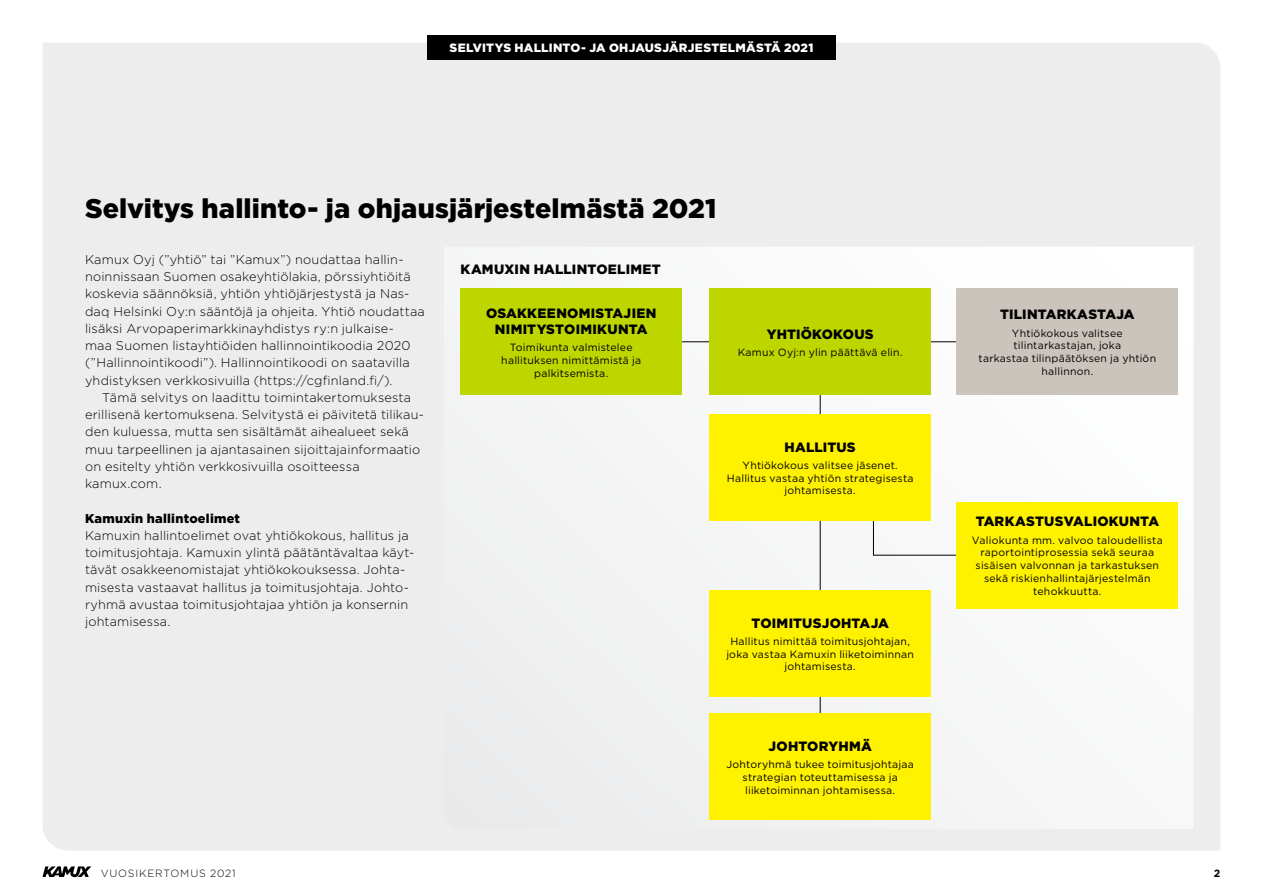
<style>
.page{position:relative;width:1263px;height:893px;background:#fff}
.page>*{position:absolute;margin:0;border:0;box-sizing:border-box;transform-origin:0 0}
.t1{font:900 27px "Gotham";letter-spacing:.005em;color:#000}
.t2{font:900 13.5px/16.2px "Gotham";letter-spacing:.02em;color:#000;text-align:center}
.t3{font:300 12.75px/17.2px "Gotham";letter-spacing:.01em;color:#000}
.t4{font:900 12.75px "Gotham";letter-spacing:.02em;color:#000}
.t5{font:900 12px "Gotham";letter-spacing:.015em;color:#fff}
.t6{font:10.5px/12.8px "Gotham";letter-spacing:.02em;color:#000;text-align:center}
.t7{font:300 10.5px "Gotham";letter-spacing:.08em;color:#000}
.t8{font:700 10.5px "Gotham";color:#000}
</style>
<div class="page">
<div style="left:43px;top:43px;width:1177px;height:807px;background:#ededee"></div>
<svg style="left:444px;top:247px;width:749px;height:582px"></svg>
<svg style="left:873px;top:502px;width:84px;height:54px"></svg>
<hr style="left:662px;top:342px;width:316px;height:1px;background:#000">
<hr style="left:820px;top:337px;width:1px;height:445px;background:#000">
<div style="left:461px;top:289px;width:221px;height:106px;background:#bed600"></div>
<div style="left:710px;top:289px;width:221px;height:106px;background:#bed600"></div>
<div style="left:957px;top:289px;width:221px;height:106px;background:#cbc4bc"></div>
<div style="left:710px;top:414px;width:221px;height:107px;background:#fff200"></div>
<div style="left:957px;top:502px;width:221px;height:106px;background:#fff200"></div>
<div style="left:710px;top:590px;width:221px;height:107px;background:#fff200"></div>
<div style="left:710px;top:714px;width:221px;height:106px;background:#fff200"></div>
<svg style="left:43px;top:866px;width:48px;height:11px"></svg>
<div style="left:427px;top:35px;width:408px;height:25px;background:#000"></div>
<p class="t5" style="left:450px;top:40px;width:365px">SELVITYS HALLINTO- JA OHJAUSJÄRJESTELMÄSTÄ 2021</p>
<h1 class="t1" style="left:85px;top:189px;width:633px">Selvitys hallinto- ja ohjausjärjestelmästä 2021</h1>
<p class="t3" style="left:85px;top:250px;width:341px">Kamux Oyj (”yhtiö” tai ”Kamux”) noudattaa hallin&shy;noinnissaan Suomen osakeyhtiölakia, pörssiyhtiöitä koskevia säännöksiä, yhtiön yhtiöjärjestystä ja Nas&shy;daq Helsinki Oy:n sääntöjä ja ohjeita. Yhtiö noudattaa lisäksi Arvopaperimarkkinayhdistys ry:n julkaise-<br>maa Suomen listayhtiöiden hallinnointikoodia 2020 (”Hallinnointikoodi”). Hallinnointikoodi on saatavilla yhdistyksen verkkosivuilla (https://cgfinland.fi/).</p>
<p class="t3" style="left:85px;top:388px;width:340px;text-indent:17px">Tämä selvitys on laadittu toimintakertomuksesta erillisenä kertomuksena. Selvitystä ei päivitetä tilikau&shy;den kuluessa, mutta sen sisältämät aihealueet sekä muu tarpeellinen ja ajantasainen sijoittajainformaatio on esitelty yhtiön verkkosivuilla osoitteessa kamux.com.</p>
<p class="t4" style="left:85px;top:509px;width:157px">Kamuxin hallintoelimet</p>
<p class="t3" style="left:85px;top:526px;width:331px">Kamuxin hallintoelimet ovat yhtiökokous, hallitus ja toimitusjohtaja. Kamuxin ylintä päätäntävaltaa käyt&shy;tävät osakkeenomistajat yhtiökokouksessa. Johta&shy;misesta vastaavat hallitus ja toimitusjohtaja. Johto&shy;ryhmä avustaa toimitusjohtajaa yhtiön ja konsernin johtamisessa.</p>
<p class="t2" style="left:460px;top:261px;width:202px">KAMUXIN HALLINTOELIMET</p>
<p class="t2" style="left:486px;top:305px;width:172px">OSAKKEENOMISTAJIEN<br>NIMITYSTOIMIKUNTA</p>
<p class="t6" style="left:501px;top:341px;width:141px">Toimikunta valmistelee hallituksen nimittämistä ja palkitsemista.</p>
<p class="t2" style="left:767px;top:326px;width:109px">YHTIÖKOKOUS</p>
<p class="t6" style="left:738px;top:345px;width:166px">Kamux Oyj:n ylin päättävä elin.</p>
<p class="t2" style="left:785px;top:439px;width:73px">HALLITUS</p>
<p class="t6" style="left:727px;top:459px;width:188px">Yhtiökokous valitsee jäsenet.<br>Hallitus vastaa yhtiön strategisesta johtamisesta.</p>
<p class="t2" style="left:751px;top:614px;width:139px">TOIMITUSJOHTAJA</p>
<p class="t6" style="left:726px;top:634px;width:189px">Hallitus nimittää toimitusjohtajan, joka vastaa Kamuxin liiketoiminnan johtamisesta.</p>
<p class="t2" style="left:769px;top:738px;width:105px">JOHTORYHMÄ</p>
<p class="t6" style="left:726px;top:758px;width:189px">Johtoryhmä tukee toimitusjohtajaa strategian toteuttamisessa ja liiketoiminnan johtamisessa.</p>
<p class="t2" style="left:1000px;top:306px;width:136px">TILINTARKASTAJA</p>
<p class="t6" style="left:978px;top:326px;width:179px">Yhtiökokous valitsee tilintarkastajan, joka<br>tarkastaa tilinpäätöksen ja yhtiön hallinnon.</p>
<p class="t2" style="left:976px;top:513px;width:185px">TARKASTUSVALIOKUNTA</p>
<p class="t6" style="left:972px;top:533px;width:192px">Valiokunta mm. valvoo taloudellista raportointiprosessia sekä seuraa sisäisen valvonnan ja tarkastuksen sekä riskienhallintajärjestelmän tehokkuutta.</p>
<p class="t7" style="left:101px;top:867px;width:137px">VUOSIKERTOMUS 2021</p>
<p class="t8" style="left:1214px;top:866px;width:8px">2</p>
</div>
